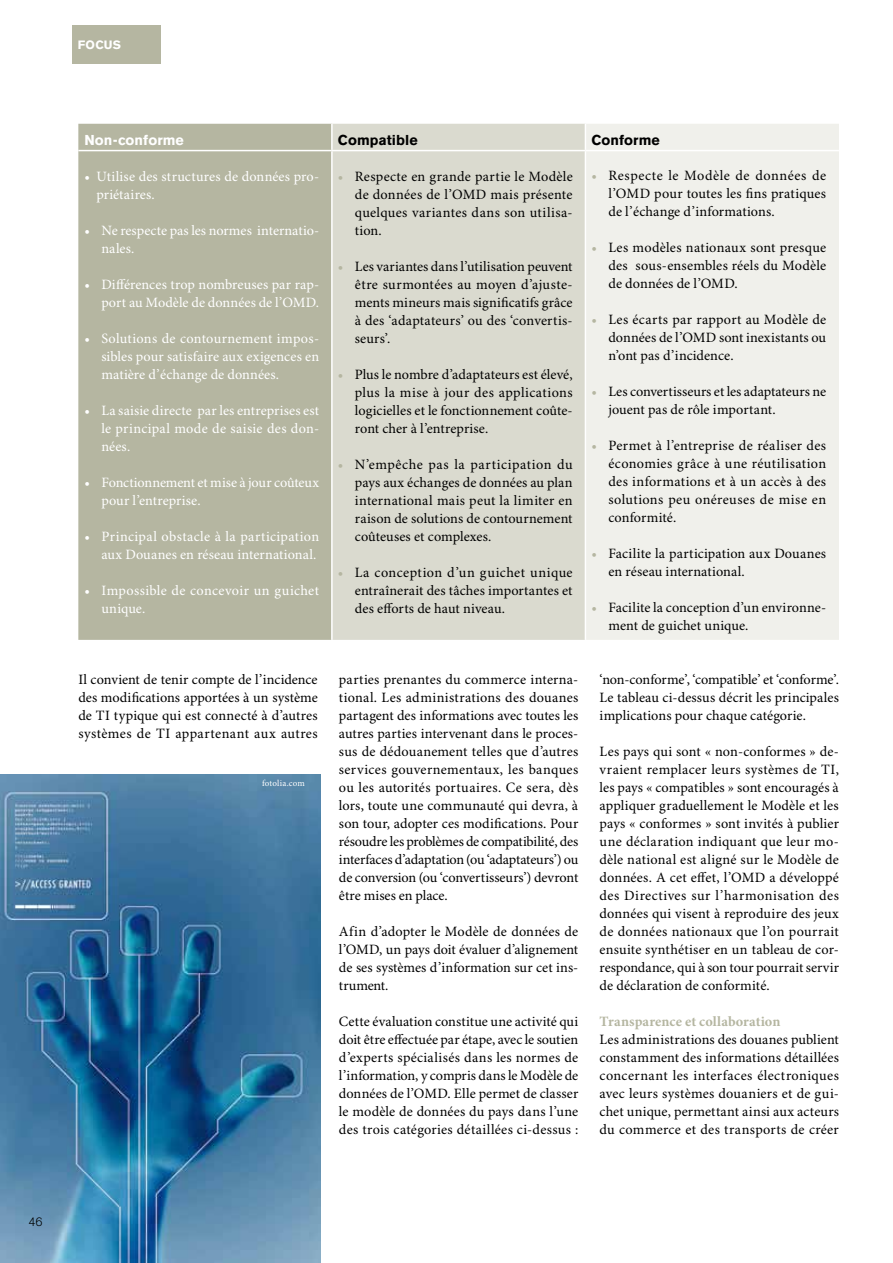
<style>
.page{position:relative;width:893px;height:1263px;background:#fff}
.page>*{position:absolute;margin:0;border:0;box-sizing:border-box;transform-origin:0 0}
.t1{font:14.25px/18px "Minion Pro";letter-spacing:.01em;color:#000;text-align:justify}
.t2{font:14.25px/18px "Minion Pro";letter-spacing:.01em;color:#fff}
.t3{font:700 14.25px "Minion Pro";letter-spacing:.005em;color:#b5b6a1}
.t4{font:700 14.25px "Akzidenz Grotesk BE";letter-spacing:.005em;color:#000}
.t5{font:700 14.25px "Akzidenz Grotesk BE";color:#fff}
.t6{font:700 12px "Akzidenz Grotesk BE";color:#fff}
.t7{font:300 12px "Akzidenz Grotesk BE";color:#000}
.t8{font:9px "Minion Pro";letter-spacing:.015em;color:#fff}
.s1{color:#b5b6a1}
</style>
<div class="page">
<img style="left:0;top:774px;width:321px;height:489px">
<div style="left:78px;top:124px;width:253px;height:516px;background:#b5b6a1"></div>
<div style="left:333px;top:124px;width:252px;height:516px;background:#dadacf"></div>
<div style="left:586px;top:124px;width:253px;height:516px;background:#f0f0eb"></div>
<hr style="left:78px;top:150px;width:254px;height:1px;background:#fff">
<hr style="left:332px;top:150px;width:253px;height:1px;background:#fff">
<hr style="left:585px;top:150px;width:254px;height:1px;background:#fff">
<div style="left:72px;top:25px;width:89px;height:39px;background:#b5b6a1"></div>
<p class="t7" style="left:28px;top:1215px;width:16px">46</p>
<p class="t6" style="left:78px;top:38px;width:45px">FOCUS</p>
<p class="t5" style="left:84px;top:131px;width:101px">Non-conforme</p>
<p class="t4" style="left:338px;top:131px;width:81px">Compatible</p>
<p class="t4" style="left:591px;top:131px;width:70px">Conforme</p>
<p class="t2" style="left:96px;top:168px;width:224px;text-indent:-12px">• Utilise des structures de données pro&shy;priétaires.</p>
<p class="t2" style="left:101px;top:222px;width:219px;text-indent:-17px">• Ne respecte pas les normes internatio&shy;nales.</p>
<p class="t2" style="left:84px;top:276px;width:236px;text-align:right">• Différences trop nombreuses par rap&shy;port au Modèle de données de l’OMD.</p>
<p class="t2" style="left:101px;top:330px;width:219px;text-align:justify;text-indent:-17px">• Solutions de contournement impos&shy;sibles pour satisfaire aux exigences en matière d’échange de données.</p>
<p class="t2" style="left:101px;top:402px;width:219px;text-align:justify;text-indent:-17px">• La saisie directe par les entreprises est le principal mode de saisie des don&shy;nées.</p>
<p class="t2" style="left:101px;top:474px;width:219px;text-indent:-17px">• Fonctionnement et mise à jour coûteux pour l’entreprise.</p>
<p class="t2" style="left:84px;top:528px;width:236px;text-align:right">• Principal obstacle à la participation aux Douanes en réseau international.</p>
<p class="t2" style="left:101px;top:582px;width:219px;text-indent:-17px">• Impossible de concevoir un guichet unique.</p>
<p class="t1" style="left:608px;top:167px;width:219px;text-indent:-17px"><span class="s1">•</span> Respecte le Modèle de données de l’OMD pour toutes les fins pratiques de l’échange d’informations.</p>
<p class="t1" style="left:608px;top:239px;width:219px;text-indent:-17px"><span class="s1">•</span> Les modèles nationaux sont presque des sous-ensembles réels du Modèle de données de l’OMD.</p>
<p class="t1" style="left:608px;top:311px;width:219px;text-indent:-17px"><span class="s1">•</span> Les écarts par rapport au Modèle de données de l’OMD sont inexistants ou n’ont pas d’incidence.</p>
<p class="t1" style="left:608px;top:383px;width:219px;text-indent:-17px"><span class="s1">•</span> Les convertisseurs et les adaptateurs ne jouent pas de rôle important.</p>
<p class="t1" style="left:608px;top:437px;width:219px;text-indent:-17px"><span class="s1">•</span> Permet à l’entreprise de réaliser des économies grâce à une réutilisation des informations et à un accès à des solutions peu onéreuses de mise en conformité.</p>
<p class="t1" style="left:608px;top:545px;width:219px;text-indent:-17px"><span class="s1">•</span> Facilite la participation aux Douanes en réseau international.</p>
<p class="t1" style="left:608px;top:599px;width:219px;text-indent:-17px"><span class="s1">•</span> Facilite la conception d’un environne&shy;ment de guichet unique.</p>
<p class="t1" style="left:355px;top:168px;width:219px;text-indent:-17px"><span class="s1">•</span> Respecte en grande partie le Modèle de données de l’OMD mais présente quelques variantes dans son utilisa&shy;tion.</p>
<p class="t1" style="left:355px;top:258px;width:219px;text-indent:-17px"><span class="s1">•</span> Les variantes dans l’utilisation peuvent être surmontées au moyen d’ajuste&shy;ments mineurs mais significatifs grâce à des ‘adaptateurs’ ou des ‘convertis&shy;seurs’.</p>
<p class="t1" style="left:355px;top:366px;width:219px;text-indent:-17px"><span class="s1">•</span> Plus le nombre d’adaptateurs est élevé, plus la mise à jour des applications logicielles et le fonctionnement coûte&shy;ront cher à l’entreprise.</p>
<p class="t1" style="left:355px;top:456px;width:219px;text-indent:-17px"><span class="s1">•</span> N’empêche pas la participation du pays aux échanges de données au plan international mais peut la limiter en raison de solutions de contournement coûteuses et complexes.</p>
<p class="t1" style="left:355px;top:563px;width:219px;text-indent:-17px"><span class="s1">•</span> La conception d’un guichet unique entraînerait des tâches importantes et des efforts de haut niveau.</p>
<p class="t1" style="left:78px;top:671px;width:241px">Il convient de tenir compte de l’incidence des modifications apportées à un système de TI typique qui est connecté à d’autres systèmes de TI appartenant aux autres</p>
<p class="t1" style="left:339px;top:671px;width:241px">parties prenantes du commerce interna&shy;tional. Les administrations des douanes partagent des informations avec toutes les autres parties intervenant dans le proces&shy;sus de dédouanement telles que d’autres services gouvernementaux, les banques ou les autorités portuaires. Ce sera, dès lors, toute une communauté qui devra, à son tour, adopter ces modifications. Pour résoudre les problèmes de compatibilité, des interfaces d’adaptation (ou ‘adaptateurs’) ou de conversion (ou ‘convertisseurs’) devront être mises en place.</p>
<p class="t1" style="left:339px;top:923px;width:241px">Afin d’adopter le Modèle de données de l’OMD, un pays doit évaluer d’alignement de ses systèmes d’information sur cet ins&shy;trument.</p>
<p class="t1" style="left:339px;top:1013px;width:241px">Cette évaluation constitue une activité qui doit être effectuée par étape, avec le soutien d’experts spécialisés dans les normes de l’information, y compris dans le Modèle de données de l’OMD. Elle permet de classer le modèle de données du pays dans l’une des trois catégories détaillées ci-dessus :</p>
<p class="t8" style="left:262px;top:778px;width:44px">fotolia.com</p>
<p class="t1" style="left:600px;top:671px;width:241px">‘non-conforme’, ‘compatible’ et ‘conforme’.<br>Le tableau ci-dessus décrit les principales implications pour chaque catégorie.</p>
<p class="t1" style="left:600px;top:743px;width:241px">Les pays qui sont « non-conformes » de&shy;vraient remplacer leurs systèmes de TI, les pays « compatibles » sont encouragés à appliquer graduellement le Modèle et les pays « conformes » sont invités à publier une déclaration indiquant que leur mo&shy;dèle national est aligné sur le Modèle de données. A cet effet, l’OMD a développé des Directives sur l’harmonisation des données qui visent à reproduire des jeux de données nationaux que l’on pourrait ensuite synthétiser en un tableau de cor&shy;respondance, qui à son tour pourrait servir de déclaration de conformité.</p>
<p class="t3" style="left:600px;top:1013px;width:182px">Transparence et collaboration</p>
<p class="t1" style="left:600px;top:1031px;width:241px">Les administrations des douanes publient constamment des informations détaillées concernant les interfaces électroniques avec leurs systèmes douaniers et de gui&shy;chet unique, permettant ainsi aux acteurs du commerce et des transports de créer</p>
</div>
